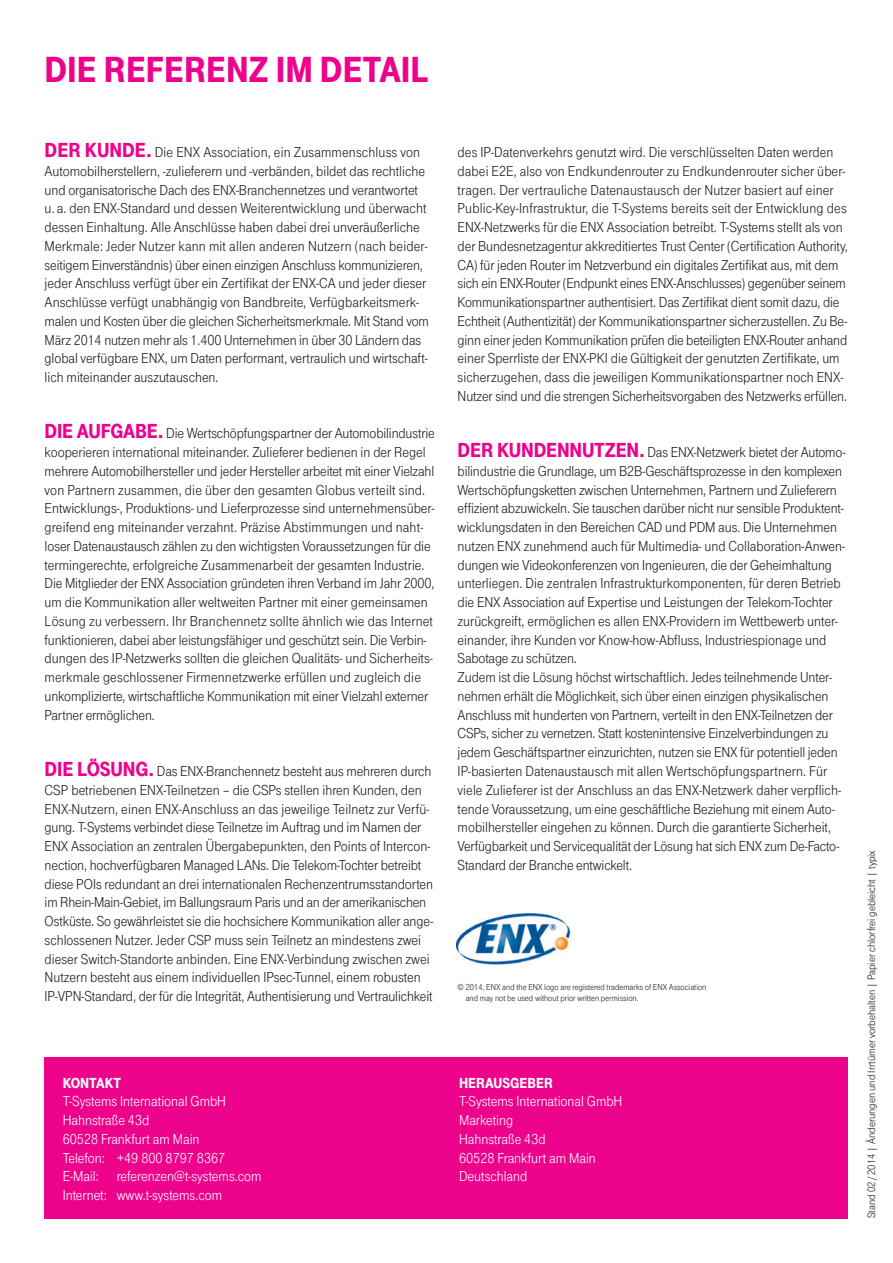
<style>
.page{position:relative;width:893px;height:1263px;background:#fff}
.page>*{position:absolute;margin:0;border:0;box-sizing:border-box;transform-origin:0 0}
.t1{font:900 37.5px "Tele Grotesk Headline";color:#ed028c}
.t2{font:15px/18.8px "Tele Grotesk Norm";letter-spacing:-.005em;color:#231f20}
.t3{font:15px/18.8px "Tele Grotesk Norm";color:#fff}
.t4{font:900 15px "Tele Grotesk Headline";color:#fff}
.t5{font:11.25px "Tele Grotesk Norm";color:#231f20}
.t6{font:9px/11.2px "Tele Grotesk Norm";color:#231f20}
.s1{font-family:"Tele Grotesk Headline";font-weight:900;font-size:21px;color:#ed028c}
</style>
<div class="page">
<div style="left:45px;top:1057px;width:803px;height:161px;background:#ed028c"></div>
<img style="left:456px;top:914px;width:115px;height:51px">
<h1 class="t1" style="left:45px;top:49px;width:383px">DIE REFERENZ IM DETAIL</h1>
<p class="t2" style="left:45px;top:143px;width:386px"><span class="s1">DER KUNDE.</span> Die ENX Association, ein Zusammenschluss von Automobilherstellern, -zulieferern und -verbänden, bildet das rechtliche und organisatorische Dach des ENX-Branchennetzes und verantwortet u. a. den ENX-Standard und dessen Weiterentwicklung und überwacht dessen Einhaltung. Alle Anschlüsse haben dabei drei unveräußerliche Merkmale: Jeder Nutzer kann mit allen anderen Nutzern (nach beider&shy;seitigem Einverständnis) über einen einzigen Anschluss kommunizieren, jeder Anschluss verfügt über ein Zertifikat der ENX-CA und jeder dieser Anschlüsse verfügt unabhängig von Bandbreite, Verfügbarkeitsmerk&shy;malen und Kosten über die gleichen Sicherheitsmerkmale. Mit Stand vom März 2014 nutzen mehr als 1.400 Unternehmen in über 30 Ländern das global verfügbare ENX, um Daten performant, vertraulich und wirtschaft&shy;lich miteinander auszutauschen.</p>
<p class="t2" style="left:45px;top:424px;width:392px"><span class="s1">DIE AUFGABE.</span> Die Wertschöpfungspartner der Automobilindustrie kooperieren international miteinander. Zulieferer bedienen in der Regel mehrere Automobilhersteller und jeder Hersteller arbeitet mit einer Vielzahl von Partnern zusammen, die über den gesamten Globus verteilt sind.<br>Entwicklungs-, Produktions- und Lieferprozesse sind unternehmensüber&shy;greifend eng miteinander verzahnt. Präzise Abstimmungen und naht&shy;loser Datenaustausch zählen zu den wichtigsten Voraussetzungen für die termingerechte, erfolgreiche Zusammenarbeit der gesamten Industrie.<br>Die Mitglieder der ENX Association gründeten ihren Verband im Jahr 2000, um die Kommunikation aller weltweiten Partner mit einer gemeinsamen Lösung zu verbessern. Ihr Branchennetz sollte ähnlich wie das Internet funktionieren, dabei aber leistungsfähiger und geschützt sein. Die Verbin&shy;dungen des IP-Netzwerks sollten die gleichen Qualitäts- und Sicherheits&shy;merkmale geschlossener Firmennetzwerke erfüllen und zugleich die unkomplizierte, wirtschaftliche Kommunikation mit einer Vielzahl externer Partner ermöglichen.</p>
<p class="t2" style="left:45px;top:762px;width:390px"><span class="s1">DIE LÖSUNG.</span> Das ENX-Branchennetz besteht aus mehreren durch CSP betriebenen ENX-Teilnetzen – die CSPs stellen ihren Kunden, den ENX-Nutzern, einen ENX-Anschluss an das jeweilige Teilnetz zur Verfü&shy;gung. T-Systems verbindet diese Teilnetze im Auftrag und im Namen der ENX Association an zentralen Übergabepunkten, den Points of Intercon&shy;nection, hochverfügbaren Managed LANs. Die Telekom-Tochter betreibt diese POIs redundant an drei internationalen Rechenzentrumsstandorten im Rhein-Main-Gebiet, im Ballungsraum Paris und an der amerikanischen Ostküste. So gewährleistet sie die hochsichere Kommunikation aller ange&shy;schlossenen Nutzer. Jeder CSP muss sein Teilnetz an mindestens zwei dieser Switch-Standorte anbinden. Eine ENX-Verbindung zwischen zwei Nutzern besteht aus einem individuellen IPsec-Tunnel, einem robusten IP-VPN-Standard, der für die Integrität, Authentisierung und Vertraulichkeit</p>
<p class="t4" style="left:63px;top:1074px;width:60px">KONTAKT</p>
<p class="t3" style="left:63px;top:1092px;width:200px">T-Systems International GmbH<br>Hahnstraße 43d<br>60528 Frankfurt am Main<br>Telefon: +49 800 8797 8367<br>E-Mail: referenzen@t-systems.com<br>Internet: www.t-systems.com</p>
<p class="t2" style="left:458px;top:143px;width:392px">des IP-Datenverkehrs genutzt wird. Die verschlüsselten Daten werden dabei E2E, also von Endkundenrouter zu Endkundenrouter sicher über&shy;tragen. Der vertrauliche Datenaustausch der Nutzer basiert auf einer Public-Key-Infrastruktur, die T-Systems bereits seit der Entwicklung des ENX-Netzwerks für die ENX Association betreibt. T-Systems stellt als von der Bundesnetzagentur akkreditiertes Trust Center (Certification Authority, CA) für jeden Router im Netzverbund ein digitales Zertifikat aus, mit dem sich ein ENX-Router (Endpunkt eines ENX-Anschlusses) gegenüber seinem Kommunikationspartner authentisiert. Das Zertifikat dient somit dazu, die Echtheit (Authentizität) der Kommunikationspartner sicherzustellen. Zu Be&shy;ginn einer jeden Kommunikation prüfen die beteiligten ENX-Router anhand einer Sperrliste der ENX-PKI die Gültigkeit der genutzten Zertifikate, um sicherzugehen, dass die jeweiligen Kommunikationspartner noch ENX-Nutzer sind und die strengen Sicherheitsvorgaben des Netzwerks erfüllen.</p>
<p class="t2" style="left:458px;top:443px;width:390px"><span class="s1">DER KUNDENNUTZEN.</span> Das ENX-Netzwerk bietet der Automo&shy;bilindustrie die Grundlage, um B2B-Geschäftsprozesse in den komplexen Wertschöpfungsketten zwischen Unternehmen, Partnern und Zulieferern effizient abzuwickeln. Sie tauschen darüber nicht nur sensible Produktent&shy;wicklungsdaten in den Bereichen CAD und PDM aus. Die Unternehmen nutzen ENX zunehmend auch für Multimedia- und Collaboration-Anwen&shy;dungen wie Videokonferenzen von Ingenieuren, die der Geheimhaltung unterliegen. Die zentralen Infrastrukturkomponenten, für deren Betrieb die ENX Association auf Expertise und Leistungen der Telekom-Tochter zurückgreift, ermöglichen es allen ENX-Providern im Wettbewerb unter&shy;einander, ihre Kunden vor Know-how-Abfluss, Industriespionage und Sabotage zu schützen.<br>Zudem ist die Lösung höchst wirtschaftlich. Jedes teilnehmende Unter&shy;nehmen erhält die Möglichkeit, sich über einen einzigen physikalischen Anschluss mit hunderten von Partnern, verteilt in den ENX-Teilnetzen der CSPs, sicher zu vernetzen. Statt kostenintensive Einzelverbindungen zu jedem Geschäftspartner einzurichten, nutzen sie ENX für potentiell jeden IP-basierten Datenaustausch mit allen Wertschöpfungspartnern. Für viele Zulieferer ist der Anschluss an das ENX-Netzwerk daher verpflich&shy;tende Voraussetzung, um eine geschäftliche Beziehung mit einem Auto&shy;mobilhersteller eingehen zu können. Durch die garantierte Sicherheit, Verfügbarkeit und Servicequalität der Lösung hat sich ENX zum De-Facto-Standard der Branche entwickelt.</p>
<p class="t6" style="left:466px;top:981px;width:242px;text-indent:-8px">© 2014, ENX and the ENX logo are registered trademarks of ENX Association and may not be used without prior written permission.</p>
<p class="t4" style="left:459px;top:1074px;width:95px">HERAUSGEBER</p>
<p class="t3" style="left:459px;top:1092px;width:165px">T-Systems International GmbH<br>Marketing<br>Hahnstraße 43d<br>60528 Frankfurt am Main<br>Deutschland</p>
<p class="t5" style="left:865px;top:1218px;width:370px;rotate:-90deg">Stand 02 /2014 | Änderungen und Irrtümer vorbehalten | Papier chlorfrei gebleicht | typix</p>
</div>
